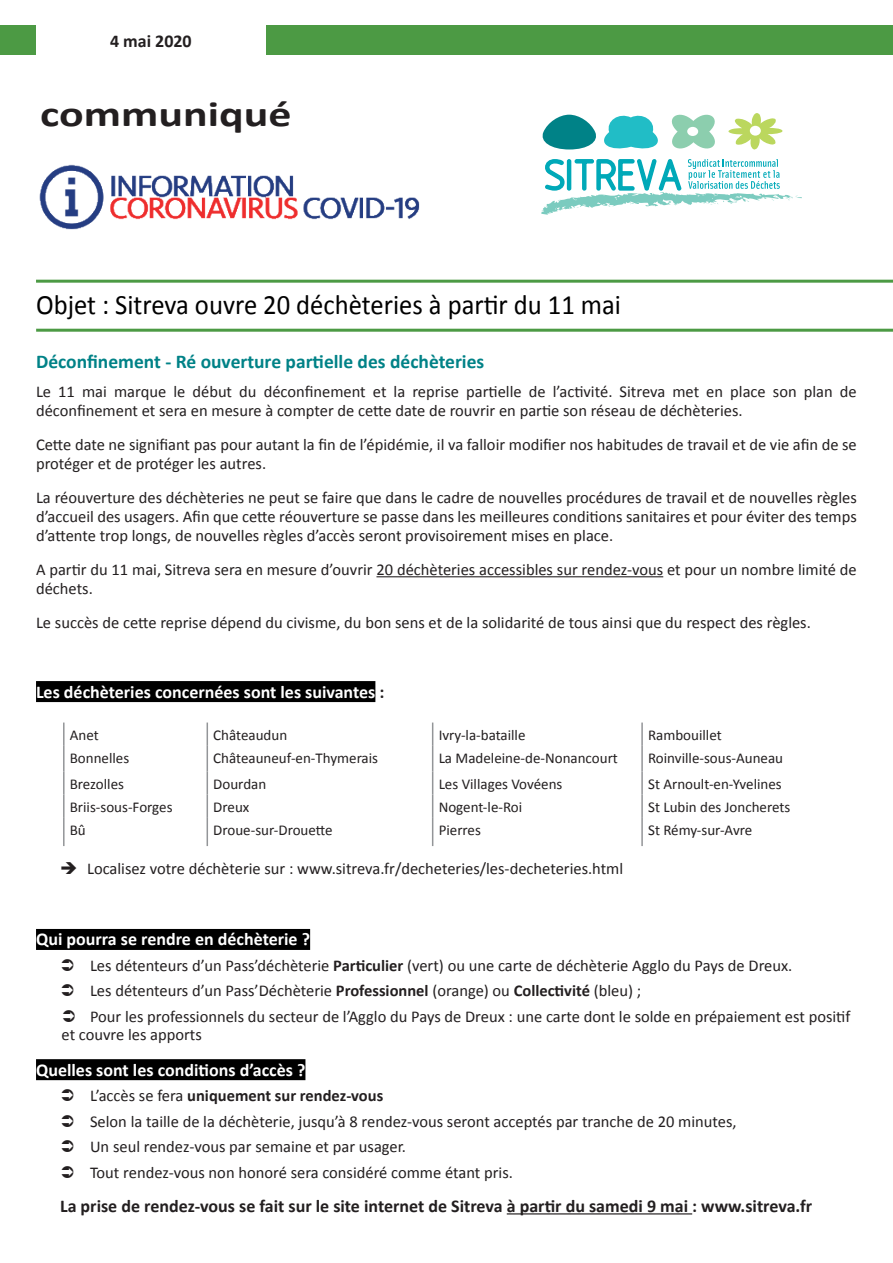
<style>
.page{position:relative;width:893px;height:1263px;background:#fff}
.page>*{position:absolute;margin:0;border:0;box-sizing:border-box;transform-origin:0 0}
.t1{font:700 36px "Calibri";color:#231f20;scale:1.28 1}
.t2{font:28.05px "Calibri";color:#000;scale:.95 1}
.t3{font:700 19.5px "Calibri";color:#008287}
.t4{font:700 18px "Calibri";color:#fff}
.t5{font:700 18px "Calibri";color:#231f20}
.t6{font:16.5px/25.5px "Calibri";color:#231f20}
.t7{font:15px "Calibri";color:#231f20}
.s1{color:#231f20}
.s2{font-weight:700}
</style>
<div class="page">
<hr style="left:376px;top:576px;width:287px;height:1px;background:#231f20">
<div style="left:36px;top:681px;width:339px;height:21px;background:#000"></div>
<div style="left:36px;top:929px;width:274px;height:21px;background:#000"></div>
<div style="left:36px;top:1059px;width:269px;height:21px;background:#000"></div>
<hr style="left:507px;top:1213px;width:185px;height:1px;background:#231f20">
<hr style="left:641px;top:722px;width:2px;height:24px;background:#939598">
<hr style="left:641px;top:746px;width:2px;height:25px;background:#939598">
<hr style="left:641px;top:771px;width:2px;height:24px;background:#939598">
<hr style="left:641px;top:795px;width:2px;height:23px;background:#939598">
<svg style="left:207px;top:722px;width:1px;height:124px"></svg>
<svg style="left:432px;top:722px;width:1px;height:124px"></svg>
<hr style="left:641px;top:818px;width:2px;height:28px;background:#939598">
<hr style="left:63px;top:722px;width:2px;height:24px;background:#939598">
<hr style="left:63px;top:746px;width:2px;height:25px;background:#939598">
<hr style="left:63px;top:771px;width:2px;height:24px;background:#939598">
<hr style="left:63px;top:795px;width:2px;height:23px;background:#939598">
<hr style="left:63px;top:818px;width:2px;height:28px;background:#939598">
<svg style="left:541px;top:113px;width:261px;height:102px"></svg>
<hr style="left:36px;top:280px;width:857px;height:3px;background:#4c9a44">
<hr style="left:36px;top:329px;width:857px;height:3px;background:#4c9a44">
<div style="left:0;top:26px;width:893px;height:29px;background:#4c9a44"></div>
<div style="left:36px;top:26px;width:230px;height:29px;background:#fff"></div>
<img style="left:37px;top:164px;width:424px;height:119px">
<p class="t5" style="left:110px;top:30px;width:83px">4 mai 2020</p>
<h1 class="t1" style="left:40px;top:91px;width:198px">communiqué</h1>
<h2 class="t2" style="left:36px;top:287px;width:617px">Objet : Sitreva ouvre 20 déchèteries à partir du 11 mai</h2>
<p class="t3" style="left:36px;top:349px;width:450px">Déconfinement - Ré ouverture partielle des déchèteries</p>
<p class="t6" style="left:36px;top:382px;width:822px;line-height:19px">Le 11 mai marque le début du déconfinement et la reprise partielle de l’activité. Sitreva met en place son plan de déconfinement et sera en mesure à compter de cette date de rouvrir en partie son réseau de déchèteries.</p>
<p class="t6" style="left:36px;top:435px;width:822px;line-height:18.9px">Cette date ne signifiant pas pour autant la fin de l’épidémie, il va falloir modifier nos habitudes de travail et de vie afin de se protéger et de protéger les autres.</p>
<p class="t6" style="left:36px;top:488px;width:822px;line-height:19px;text-align:justify">La réouverture des déchèteries ne peut se faire que dans le cadre de nouvelles procédures de travail et de nouvelles règles d’accueil des usagers. Afin que cette réouverture se passe dans les meilleures conditions sanitaires et pour éviter des temps d’attente trop longs, de nouvelles règles d’accès seront provisoirement mises en place.</p>
<p class="t6" style="left:36px;top:560px;width:822px;line-height:19px">A partir du 11 mai, Sitreva sera en mesure d’ouvrir 20 déchèteries accessibles sur rendez-vous et pour un nombre limité de déchets.</p>
<p class="t6" style="left:36px;top:610px;width:776px">Le succès de cette reprise dépend du civisme, du bon sens et de la solidarité de tous ainsi que du respect des règles.</p>
<p class="t4" style="left:36px;top:680px;width:350px">Les déchèteries concernées sont les suivantes <span class="s1">:</span></p>
<p class="t7" style="left:70px;top:725px;width:30px">Anet</p>
<p class="t7" style="left:213px;top:725px;width:75px">Châteaudun</p>
<p class="t7" style="left:439px;top:725px;width:88px">Ivry-la-bataille</p>
<p class="t7" style="left:648px;top:725px;width:75px">Rambouillet</p>
<p class="t7" style="left:70px;top:749px;width:61px">Bonnelles</p>
<p class="t7" style="left:213px;top:749px;width:166px">Châteauneuf-en-Thymerais</p>
<p class="t7" style="left:439px;top:749px;width:181px">La Madeleine-de-Nonancourt</p>
<p class="t7" style="left:648px;top:749px;width:137px">Roinville-sous-Auneau</p>
<p class="t7" style="left:70px;top:774px;width:56px">Brezolles</p>
<p class="t7" style="left:213px;top:774px;width:54px">Dourdan</p>
<p class="t7" style="left:439px;top:774px;width:125px">Les Villages Vovéens</p>
<p class="t7" style="left:648px;top:774px;width:135px">St Arnoult-en-Yvelines</p>
<p class="t7" style="left:70px;top:797px;width:104px">Briis-sous-Forges</p>
<p class="t7" style="left:213px;top:797px;width:38px">Dreux</p>
<p class="t7" style="left:439px;top:797px;width:85px">Nogent-le-Roi</p>
<p class="t7" style="left:648px;top:797px;width:144px">St Lubin des Joncherets</p>
<p class="t7" style="left:70px;top:821px;width:18px">Bû</p>
<p class="t7" style="left:213px;top:821px;width:121px">Droue-sur-Drouette</p>
<p class="t7" style="left:439px;top:821px;width:44px">Pierres</p>
<p class="t7" style="left:648px;top:821px;width:106px">St Rémy-sur-Avre</p>
<p class="t6" style="left:87px;top:856px;width:538px">Localisez votre déchèterie sur : www.sitreva.fr/decheteries/les-decheteries.html</p>
<p class="t4" style="left:36px;top:928px;width:276px">Qui pourra se rendre en déchèterie ?</p>
<p class="t6" style="left:90px;top:953px;width:762px">Les détenteurs d’un Pass’déchèterie <span class="s2">Particulier</span> (vert) ou une carte de déchèterie Agglo du Pays de Dreux.<br>Les détenteurs d’un Pass’Déchèterie <span class="s2">Professionnel</span> (orange) ou <span class="s2">Collectivité</span> (bleu) ;<br>Pour les professionnels du secteur de l’Agglo du Pays de Dreux : une carte dont le solde en prépaiement est positif</p>
<p class="t6" style="left:62px;top:1022px;width:142px">et couvre les apports</p>
<p class="t4" style="left:36px;top:1058px;width:271px">Quelles sont les conditions d’accès ?</p>
<p class="t6" style="left:90px;top:1083px;width:648px">L’accès se fera <span class="s2">uniquement sur rendez-vous<br></span>Selon la taille de la déchèterie, jusqu’à 8 rendez-vous seront acceptés par tranche de 20 minutes, Un seul rendez-vous par semaine et par usager.<br>Tout rendez-vous non honoré sera considéré comme étant pris.</p>
<p class="t5" style="left:60px;top:1194px;width:754px">La prise de rendez-vous se fait sur le site internet de Sitreva à partir du samedi 9 mai : www.sitreva.fr</p>
</div>
